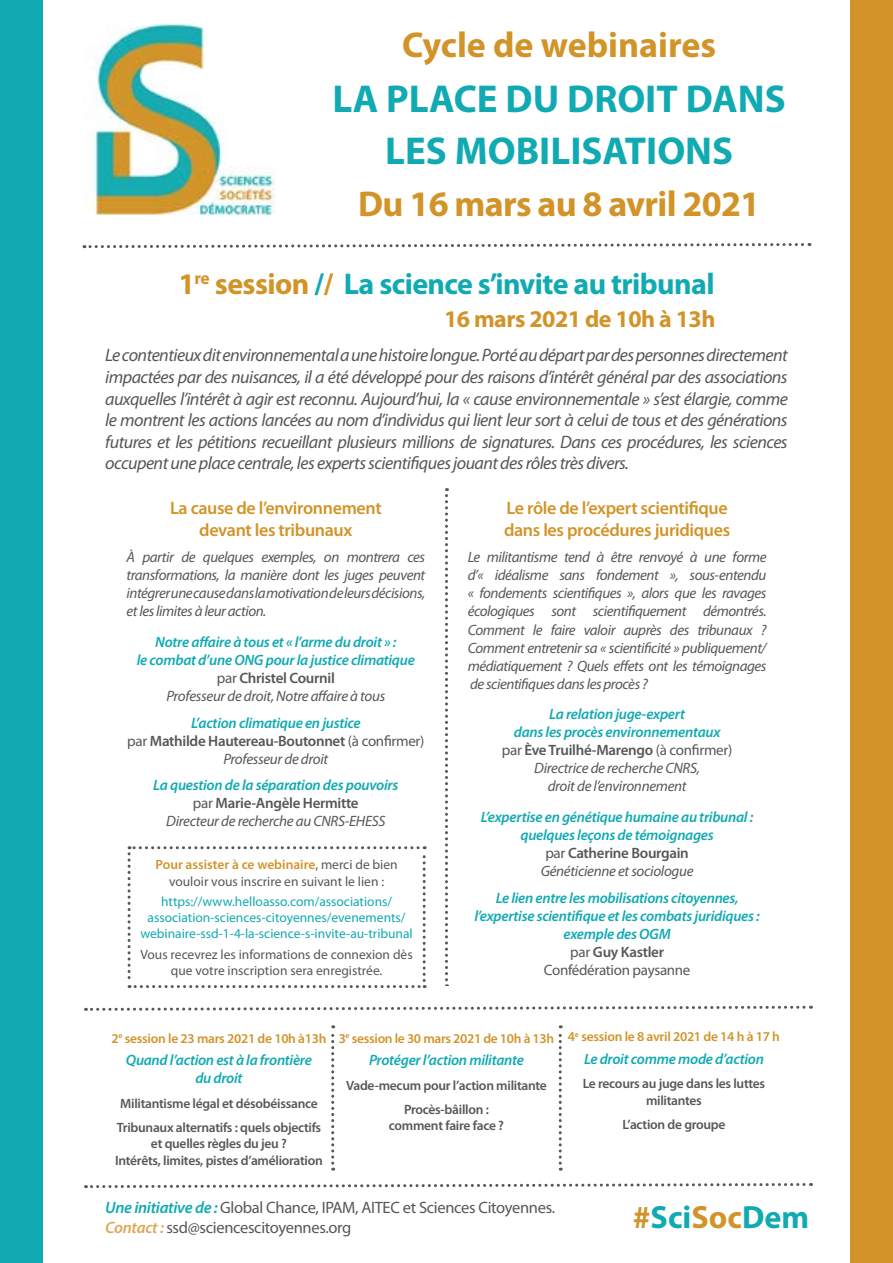
<style>
.page{position:relative;width:893px;height:1263px;background:#fff}
.page>*{position:absolute;margin:0;border:0;box-sizing:border-box;transform-origin:0 0}
.t1{font:700 39px/52.2px "Myriad Pro";color:#11aab2;text-align:center}
.t2{font:700 36px "Myriad Pro";letter-spacing:-.015em;color:#d29429}
.t3{font:700 32.25px "Myriad Pro";color:#11aab2}
.t4{font:700 30px "Myriad Pro";letter-spacing:-.02em;color:#11aab2}
.t5{font:700 24px "Myriad Pro";letter-spacing:-.02em;color:#d29429}
.t6{font:italic 18px/21.6px "Myriad Pro";letter-spacing:-.03em;color:#575756;text-align:justify}
.t7{font:600 18px/21.6px "Myriad Pro";letter-spacing:-.02em;color:#d29429;text-align:center}
.t8{font:16.5px/19.8px "Myriad Pro";letter-spacing:-.02em;color:#575756}
.t9{font:italic 600 15px/18px "Myriad Pro";letter-spacing:-.02em;color:#11aab2;text-align:center}
.t10{font:italic 15px/18px "Myriad Pro";letter-spacing:-.03em;color:#575756;text-align:justify}
.t11{font:600 13.5px/24.8px "Myriad Pro";letter-spacing:-.02em;color:#575756;text-align:center}
.t12{font:13.5px/16.2px "Myriad Pro";color:#575756;text-align:center}
.t13{font:13.5px/16.2px "Myriad Pro";color:#11aab2;text-align:center}
.t14{font:600 13.5px "Myriad Pro";letter-spacing:-.02em;color:#d29429}
.s1{color:#d29429}
.s2{font-weight:400;font-style:normal;color:#575756}
.s3{font-style:normal;color:#575756}
.s4{font-weight:400;color:#575756}
.s5{font-weight:600;color:#d29429}
.s6{font-weight:600;font-style:italic;color:#11aab2}
.s7{font-weight:600;font-style:italic;color:#dca955}
</style>
<div class="page">
<svg style="left:445px;top:488px;width:3px;height:498px"></svg>
<svg style="left:331px;top:1025px;width:3px;height:145px"></svg>
<svg style="left:559px;top:1025px;width:3px;height:145px"></svg>
<img style="left:87px;top:24px;width:188px;height:190px">
<svg style="left:84px;top:243px;width:726px;height:6px"></svg>
<svg style="left:85px;top:1183px;width:726px;height:6px"></svg>
<svg style="left:85px;top:1005px;width:726px;height:6px"></svg>
<div style="left:0;top:0;width:43px;height:1263px;background:#11aab2"></div>
<div style="left:850px;top:0;width:43px;height:1263px;background:#d29429"></div>
<svg style="left:128px;top:846px;width:298px;height:142px"></svg>
<h2 class="t2" style="left:402px;top:21px;width:315px">Cycle de webinaires</h2>
<h1 class="t1" style="left:333px;top:72px;width:455px">LA PLACE DU DROIT DANS<br>LES MOBILISATIONS</h1>
<h2 class="t2" style="left:358px;top:181px;width:404px">Du 16 mars au 8 avril 2021</h2>
<h3 class="t4" style="left:178px;top:264px;width:538px"><span class="s1">1</span><sup>re</sup> <span class="s1">session</span> /<span class="s1">/</span> La science s’invite au tribunal</h3>
<h3 class="t5" style="left:444px;top:303px;width:273px">16 mars 2021 de 10h à 13h</h3>
<p class="t6" style="left:105px;top:344px;width:684px">Le contentieux dit environnemental a une histoire longue. Porté au départ par des personnes directement impactées par des nuisances, il a été développé pour des raisons d’intérêt général par des associations auxquelles l’intérêt à agir est reconnu. Aujourd’hui, la « cause environnementale » s’est élargie, comme le montrent les actions lancées au nom d’individus qui lient leur sort à celui de tous et des générations futures et les pétitions recueillant plusieurs millions de signatures. Dans ces procédures, les sciences occupent une place centrale, les experts scientifiques jouant des rôles très divers.</p>
<p class="t7" style="left:170px;top:497px;width:213px">La cause de l’environnement devant les tribunaux</p>
<p class="t10" style="left:126px;top:548px;width:300px">À partir de quelques exemples, on montrera ces transformations, la manière dont les juges peuvent intégrer une cause dans la motivation de leurs décisions, et les limites à leur action.</p>
<p class="t9" style="left:137px;top:633px;width:280px">Notre affaire à tous et « l’arme du droit » :<br>le combat d’une ONG pour la justice climatique <span class="s2">par</span> <span class="s3">Christel Cournil<br></span><span class="s4">Professeur de droit, Notre affaire à tous</span></p>
<p class="t9" style="left:127px;top:713px;width:299px">L’action climatique en justice<br><span class="s2">par</span> <span class="s3">Mathilde Hautereau-Boutonnet</span> <span class="s2">(à confirmer)<br></span><span class="s4">Professeur de droit</span></p>
<p class="t9" style="left:153px;top:776px;width:247px">La question de la séparation des pouvoirs <span class="s2">par</span> <span class="s3">Marie-Angèle Hermitte<br></span><span class="s4">Directeur de recherche au CNRS-EHESS</span></p>
<p class="t7" style="left:504px;top:497px;width:228px;text-align:left">Le rôle de l’expert scientifique dans les procédures juridiques</p>
<p class="t10" style="left:468px;top:548px;width:300px">Le militantisme tend à être renvoyé à une forme d’« idéalisme sans fondement », sous-entendu « fondements scientifiques », alors que les ravages écologiques sont scientifiquement démontrés.<br>Comment le faire valoir auprès des tribunaux ?<br>Comment entretenir sa « scientificité » publiquement/ médiatiquement ? Quels effets ont les témoignages de scientifiques dans les procès ?</p>
<p class="t9" style="left:502px;top:705px;width:232px">La relation juge-expert<br>dans les procès environnementaux<br><span class="s2">par</span> <span class="s3">Ève Truilhé-Marengo</span> <span class="s2">(à confirmer)<br></span><span class="s4">Directrice de recherche CNRS,<br>droit de l’environnement</span></p>
<p class="t9" style="left:481px;top:808px;width:274px">L’expertise en génétique humaine au tribunal : quelques leçons de témoignages<br><span class="s2">par</span> <span class="s3">Catherine Bourgain<br></span><span class="s4">Généticienne et sociologue</span></p>
<p class="t9" style="left:474px;top:888px;width:287px">Le lien entre les mobilisations citoyennes, l’expertise scientifique et les combats juridiques : exemple des OGM<br><span class="s2">par</span> <span class="s3">Guy Kastler<br></span><span class="s2">Confédération paysanne</span></p>
<p class="t12" style="left:156px;top:856px;width:244px"><span class="s5">Pour assister à ce webinaire</span>, merci de bien vouloir vous inscrire en suivant le lien :</p>
<p class="t13" style="left:140px;top:893px;width:274px">https://www.helloasso.com/associations/ association-sciences-citoyennes/evenements/ webinaire-ssd-1-4-la-science-s-invite-au-tribunal</p>
<p class="t12" style="left:140px;top:946px;width:274px">Vous recevrez les informations de connexion dès que votre inscription sera enregistrée.</p>
<p class="t14" style="left:111px;top:1029px;width:217px">2<sup>e</sup> session le 23 mars 2021 de 10h à13h</p>
<p class="t9" style="left:126px;top:1050px;width:187px">Quand l’action est à la frontière du droit</p>
<p class="t11" style="left:117px;top:1090px;width:206px;text-align:left">Militantisme légal et désobéissance<br>Tribunaux alternatifs : quels objectifs</p>
<p class="t11" style="left:115px;top:1135px;width:209px;line-height:16.2px">et quelles règles du jeu ?<br>Intérêts, limites, pistes d’amélioration</p>
<p class="t14" style="left:339px;top:1029px;width:217px">3<sup>e</sup> session le 30 mars 2021 de 10h à 13h</p>
<p class="t9" style="left:369px;top:1050px;width:156px">Protéger l’action militante</p>
<p class="t11" style="left:346px;top:1072px;width:202px">Vade-mecum pour l’action militante<br>Procès-bâillon :</p>
<p class="t11" style="left:389px;top:1113px;width:117px">comment faire face ?</p>
<p class="t8" style="left:105px;top:1197px;width:451px"><span class="s6">Une initiative de :</span> Global Chance, IPAM, AITEC et Sciences Citoyennes.<br><span class="s7">Contact :</span> ssd@sciencescitoyennes.org</p>
<p class="t14" style="left:568px;top:1028px;width:213px">4<sup>e</sup> session le 8 avril 2021 de 14 h à 17 h</p>
<p class="t9" style="left:584px;top:1049px;width:181px">Le droit comme mode d’action</p>
<p class="t11" style="left:583px;top:1075px;width:184px;line-height:16.2px">Le recours au juge dans les luttes militantes</p>
<p class="t11" style="left:622px;top:1112px;width:105px">L’action de groupe</p>
<h3 class="t3" style="left:633px;top:1196px;width:178px"><span class="s1">#</span>Sci<span class="s1">Soc</span>Dem</h3>
</div>
